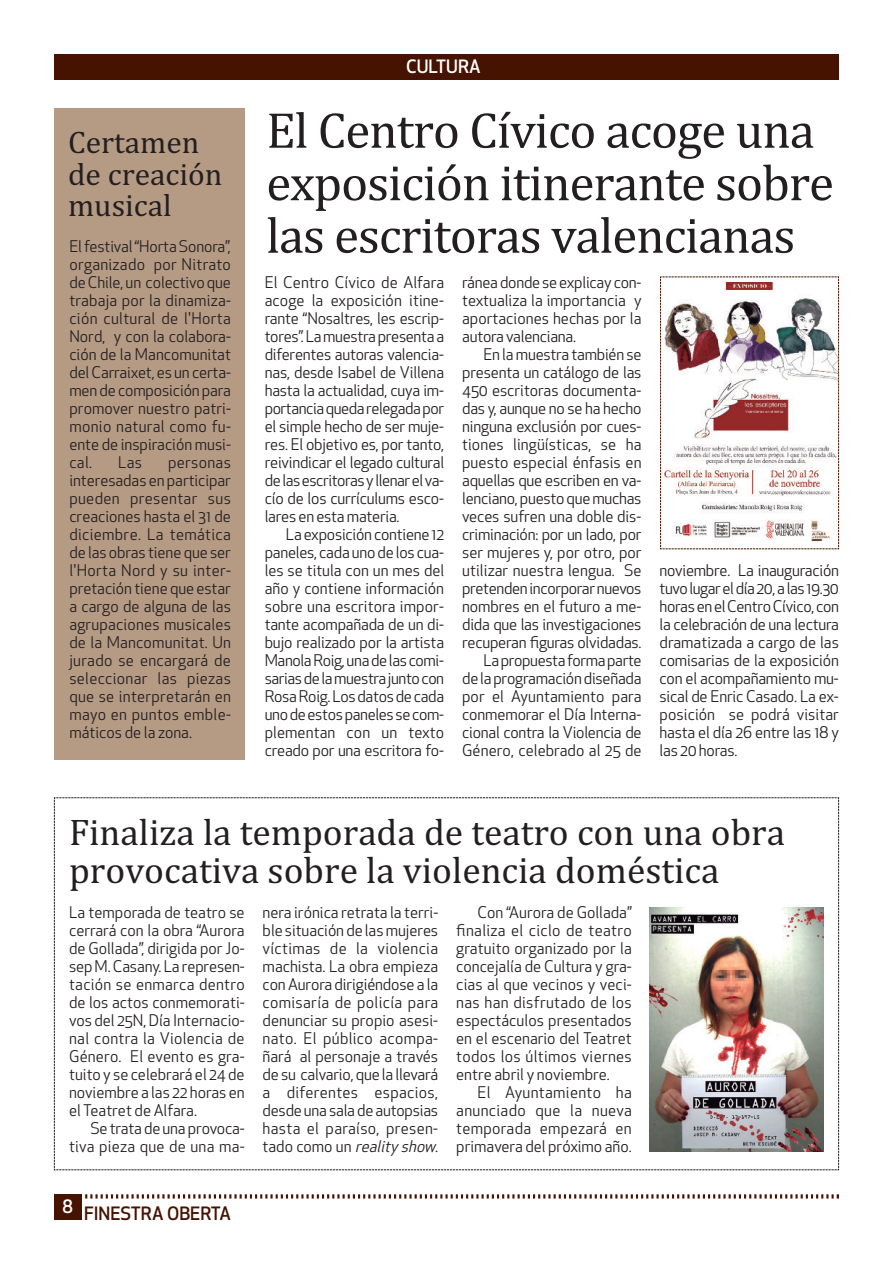
<style>
.page{position:relative;width:893px;height:1263px;background:#fff}
.page>*{position:absolute;margin:0;border:0;box-sizing:border-box;transform-origin:0 0}
.t1{font:51px/52.5px "Cambria";letter-spacing:-.02em;color:#231f20}
.t2{font:37.5px/37.5px "Cambria";color:#231f20}
.t3{font:31.5px/31.5px "Cambria";color:#231f20}
.t4{font:500 18px "Apex New";color:#451300}
.t5{font:500 18px "Apex New";color:#fff}
.t6{font:15.75px/18px "Apex New";letter-spacing:-.005em;color:#231f20;text-align:justify}
.s1{font-style:italic}
</style>
<div class="page">
<div style="left:54px;top:54px;width:785px;height:26px;background:#451300"></div>
<svg style="left:85px;top:1194px;width:754px;height:4px"></svg>
<div style="left:54px;top:1194px;width:27px;height:26px;background:#451300"></div>
<svg style="left:54px;top:797px;width:785px;height:373px"></svg>
<div style="left:55px;top:108px;width:190px;height:651px;background:#b59a84"></div>
<img style="left:650px;top:908px;width:174px;height:243px">
<svg style="left:660px;top:276px;width:179px;height:274px"></svg>
<h3 class="t3" style="left:68px;top:127px;width:156px">Certamen de creación musical</h3>
<p class="t6" style="left:69px;top:239px;width:163px">Elfestival“HortaSonora”, organizado por Nitrato deChile, un colectivo que trabaja por la dinamiza&shy;ción cultural de l'Horta Nord, y con la colabora&shy;ción de la Mancomunitat delCarraixet, es un certa&shy;men de composición para promover nuestro patri&shy;monio natural como fu&shy;ente de inspiración musi&shy;cal.</p>
<p class="t6" style="left:118px;top:455px;width:26px">Las</p>
<p class="t6" style="left:69px;top:455px;width:163px;text-indent:99px">personas interesadas en participar pueden presentar sus creaciones hasta el 31 de diciembre. La temática de las obras tiene que ser l'Horta Nord y su inter&shy;pretación tiene que estar a cargo de alguna de las agrupaciones musicales de la Mancomunitat. Un jurado se encargará de seleccionar las piezas que se interpretarán en mayo en puntos emble&shy;máticos de la zona.</p>
<p class="t5" style="left:406px;top:60px;width:76px">CULTURA</p>
<h1 class="t1" style="left:266px;top:104px;width:569px">El Centro Cívico acoge una exposición itinerante sobre las escritoras valencianas</h1>
<p class="t6" style="left:265px;top:275px;width:181px">El Centro Cívico de Alfara acoge la exposición itine&shy;rante “Nosaltres, les escrip&shy;tores”.Lamuestrapresentaa diferentes autoras valencia&shy;nas, desde Isabel de Villena hasta la actualidad, cuya im&shy;portanciaquedarelegadapor el simple hecho de ser muje&shy;res. El objetivo es, por tanto, reivindicar el legado cultural delasescritorasyllenarelva&shy;cío de los currículums esco&shy;lares en esta materia.</p>
<p class="t6" style="left:265px;top:527px;width:181px;text-indent:21px">Laexposicióncontiene12 paneles, cada unode los cua&shy;les se titula con un mes del año y contiene información sobre una escritora impor&shy;tante acompañada de un di&shy;bujo realizado por la artista ManolaRoig,unadelascomi&shy;sariasdelamuestrajuntocon RosaRoig.Losdatosdecada unodeestospanelessecom&shy;plementan con un texto creado por una escritora fo-</p>
<p class="t6" style="left:462px;top:275px;width:181px">ráneadondeseexplicay con&shy;textualiza la importancia y aportaciones hechas por la autora valenciana.</p>
<p class="t6" style="left:462px;top:347px;width:181px;text-align:right">En la muestra también se presenta un catálogo de las<br>450 escritoras documenta&shy;das y, aunque no se ha hecho ninguna exclusión por cues&shy;tiones lingüísticas, se ha puesto especial énfasis en aquellas que escriben en va&shy;lenciano,puestoquemuchas veces sufren una doble dis&shy;criminación: por un lado, por ser mujeres y, por otro, por utilizar nuestra lengua. Se pretendenincorporarnuevos nombres en el futuro a me&shy;dida que las investigaciones recuperan figuras olvidadas.<br>Lapropuestaformaparte delaprogramacióndiseñada por el Ayuntamiento para conmemorar el Día Interna&shy;cional contra la Violencia de<br>Género, celebrado al 25 de</p>
<p class="t6" style="left:660px;top:563px;width:181px">noviembre. La inauguración tuvolugareldía20,alas19.30 horasenelCentroCívico,con la celebración de una lectura dramatizada a cargo de las comisarias de la exposición con el acompañamiento mu&shy;sical de Enric Casado. La ex&shy;posición se podrá visitar hasta el día 26 entre las 18 y las 20 horas.</p>
<h2 class="t2" style="left:69px;top:814px;width:717px">Finaliza la temporada de teatro con una obra provocativa sobre la violencia doméstica</h2>
<p class="t6" style="left:69px;top:905px;width:177px">La temporada de teatro se cerrará con la obra “Aurora de Gollada”, dirigida por Jo&shy;sepM.Casany. La represen&shy;tación se enmarca dentro de los actos conmemorati&shy;vos del 25N, Día Internacio&shy;nal contra la Violencia de Género. El evento es gra&shy;tuito y se celebrará el 24 de noviembre a las 22 horas en el Teatret de Alfara.</p>
<p class="t6" style="left:69px;top:1121px;width:177px;text-align:right">Se trata de una provoca&shy;tiva pieza que de una ma-</p>
<p class="t6" style="left:263px;top:905px;width:178px">nera irónica retrata la terri&shy;ble situación de lasmujeres víctimas de la violencia machista. La obra empieza conAurora dirigiéndose a la comisaría de policía para denunciar su propio asesi&shy;nato. El público acompa&shy;ñará al personaje a través de su calvario, que la llevará a diferentes espacios, desde una salade autopsias hasta el paraíso, presen&shy;tado como un <span class="s1">realityshow</span>.</p>
<p class="t6" style="left:456px;top:905px;width:177px;text-indent:21px">Con “Aurora de Gollada” finaliza el ciclo de teatro gratuito organizado por la concejalía de Cultura y gra&shy;cias al que vecinos y veci&shy;nas han disfrutado de los espectáculos presentados en el escenario del Teatret todos los últimos viernes entre abril y noviembre.</p>
<p class="t6" style="left:456px;top:1085px;width:177px;text-indent:21px">El Ayuntamiento ha anunciado que la nueva temporada empezará en primavera del próximo año.</p>
<p class="t5" style="left:62px;top:1199px;width:12px">8</p>
<p class="t4" style="left:84px;top:1206px;width:148px">FINESTRA OBERTA</p>
</div>
